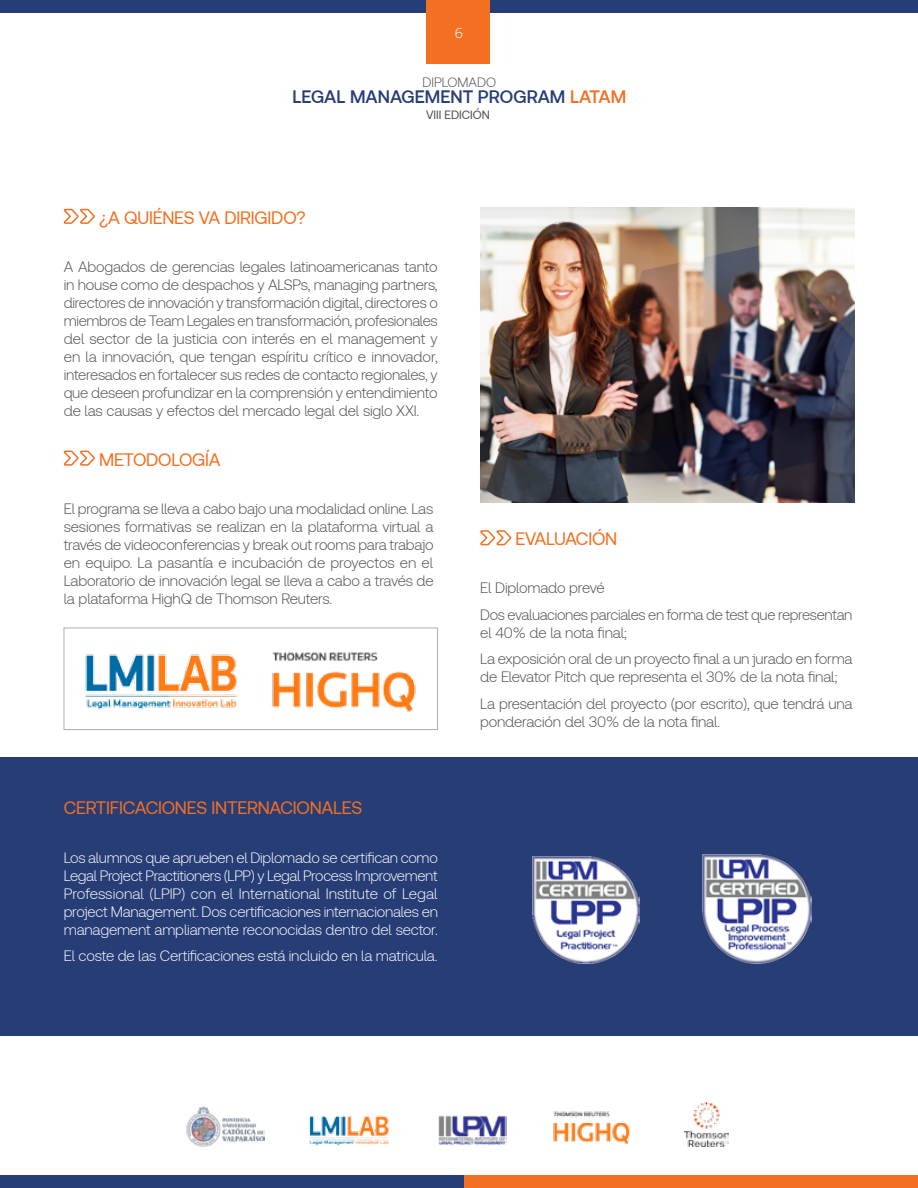
<style>
.page{position:relative;width:918px;height:1188px;background:#fff}
.page>*{position:absolute;margin:0;border:0;box-sizing:border-box;transform-origin:0 0}
.t1{font:18px "Clario";letter-spacing:-.015em;color:#f36f21}
.t2{font:500 18px "Clario";color:#273d76}
.t3{font:300 15px/18px "Clario";letter-spacing:-.015em;color:#4d4d4f}
.t4{font:300 15px/18px "Clario";letter-spacing:-.015em;color:#fff;text-align:justify}
.t5{font:300 15px "Knowledge";color:#fff}
.t6{font:300 13.5px "Clario";color:#4d4d4f}
.t7{font:12px "Clario";color:#4d4d4f}
.s1{color:#f36f21}
</style>
<div class="page">
<img style="left:309px;top:1115px;width:80px;height:31px">
<div style="left:0;top:0;width:918px;height:13px;background:#273d76"></div>
<img style="left:553px;top:1111px;width:78px;height:33px">
<img style="left:438px;top:1115px;width:69px;height:30px">
<img style="left:186px;top:1106px;width:79px;height:41px">
<div style="left:463px;top:1175px;width:455px;height:13px;background:#f36f21"></div>
<div style="left:0;top:1175px;width:463px;height:13px;background:#273d76"></div>
<div style="left:426px;top:0;width:64px;height:64px;background:#f36f21"></div>
<img style="left:685px;top:1103px;width:43px;height:43px">
<div style="left:0;top:758px;width:918px;height:278px;background:#273d76"></div>
<svg style="left:63px;top:208px;width:32px;height:16px"></svg>
<svg style="left:63px;top:450px;width:32px;height:16px"></svg>
<img style="left:480px;top:207px;width:374px;height:295px">
<img style="left:272px;top:652px;width:144px;height:60px">
<div style="left:64px;top:628px;width:374px;height:102px;border:1px solid #adafb2"></div>
<svg style="left:480px;top:530px;width:32px;height:16px"></svg>
<img style="left:532px;top:857px;width:107px;height:107px">
<img style="left:702px;top:855px;width:109px;height:109px">
<img style="left:602px;top:244px;width:252px;height:245px">
<img style="left:480px;top:215px;width:252px;height:245px">
<img style="left:85px;top:654px;width:152px;height:56px">
<p class="t5" style="left:455px;top:23px;width:10px">6</p>
<p class="t6" style="left:423px;top:74px;width:75px">DIPLOMADO</p>
<p class="t2" style="left:292px;top:85px;width:333px">LEGAL MANAGEMENT PROGRAM <span class="s1">LatAm</span></p>
<p class="t7" style="left:426px;top:107px;width:65px">VIII Edición</p>
<p class="t1" style="left:99px;top:206px;width:208px">¿A QUIÉNES VA DIRIGIDO?</p>
<p class="t3" style="left:64px;top:257px;width:376px;text-align:justify">A Abogados de gerencias legales latinoamericanas tanto in house como de despachos y ALSPs, managing partners, directores de innovación y transformación digital, directores o miembros de Team Legales en transformación, profesionales del sector de la justicia con interés en el management y en la innovación, que tengan espíritu crítico e innovador, interesados en fortalecer sus redes de contacto regionales, y que deseen profundizar en la comprensión y entendimiento de las causas y efectos del mercado legal del siglo XXI.</p>
<p class="t1" style="left:99px;top:448px;width:123px">METODOLOGÍA</p>
<p class="t3" style="left:64px;top:499px;width:371px;text-align:justify">El programa se lleva a cabo bajo una modalidad online. Las sesiones formativas se realizan en la plataforma virtual a través de videoconferencias y break out rooms para trabajo en equipo. La pasantía e incubación de proyectos en el Laboratorio de innovación legal se lleva a cabo a través de la plataforma HighQ de Thomson Reuters.</p>
<p class="t1" style="left:64px;top:797px;width:300px">CERTIFICACIONES INTERNACIONALES</p>
<p class="t4" style="left:64px;top:848px;width:376px">Los alumnos que aprueben el Diplomado se certifican como Legal Project Practitioners (LPP) y Legal Process Improvement Professional (LPIP) con el International Institute of Legal project Management. Dos certificaciones internacionales en management ampliamente reconocidas dentro del sector.</p>
<p class="t4" style="left:64px;top:946px;width:375px">El coste de las Certificaciones está incluido en la matricula.</p>
<p class="t1" style="left:516px;top:528px;width:103px">EVALUACIÓN</p>
<p class="t3" style="left:480px;top:574px;width:374px;line-height:26.5px">El Diplomado prevé<br>Dos evaluaciones parciales en forma de test que representan</p>
<p class="t3" style="left:480px;top:619px;width:374px;line-height:26.5px">el 40% de la nota final;<br>La exposición oral de un proyecto final a un jurado en forma</p>
<p class="t3" style="left:480px;top:663px;width:374px;line-height:26.5px">de Elevator Pitch que representa el 30% de la nota final;<br>La presentación del proyecto (por escrito), que tendrá una</p>
<p class="t3" style="left:480px;top:712px;width:242px">ponderación del 30% de la nota final.</p>
</div>
